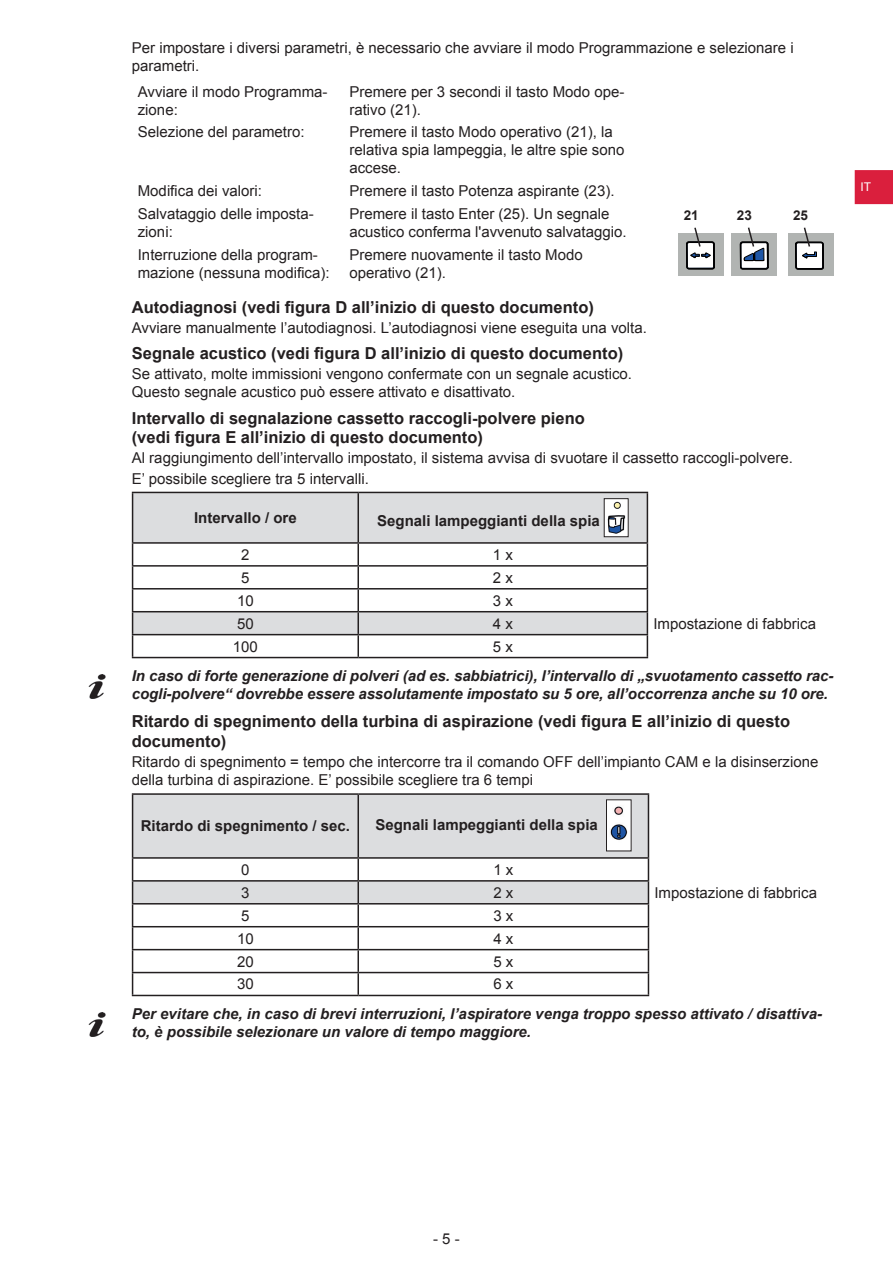
<style>
.page{position:relative;width:893px;height:1263px;background:#fff}
.page>*{position:absolute;margin:0;border:0;box-sizing:border-box;transform-origin:0 0}
.t1{font:700 16.5px/19.8px "Arial";color:#231f20}
.t2{font:15px/18px "Arial";color:#231f20}
.t3{font:italic 700 15px/18px "Arial";letter-spacing:-.005em;color:#231f20}
.t4{font:700 15px "Arial";color:#231f20}
.t5{font:700 13.5px "Arial";color:#231f20}
.t6{font:12px "Arial";color:#fff}
</style>
<div class="page">
<div style="left:855px;top:171px;width:37px;height:32px;background:#da1f3d"></div>
<div style="left:855px;top:170px;width:38px;height:34px;border:2px solid #da1e3d"></div>
<svg style="left:133px;top:493px;width:514px;height:141px;fill:#dcdddf"></svg>
<hr style="left:132px;top:492px;width:226px;height:1px;background:#231f20">
<hr style="left:132px;top:493px;width:1px;height:49px;background:#231f20">
<hr style="left:358px;top:492px;width:290px;height:1px;background:#231f20">
<hr style="left:357px;top:493px;width:2px;height:49px;background:#231f20">
<hr style="left:132px;top:542px;width:226px;height:2px;background:#231f20">
<hr style="left:358px;top:542px;width:290px;height:2px;background:#231f20">
<hr style="left:357px;top:544px;width:2px;height:21px;background:#231f20">
<hr style="left:132px;top:565px;width:226px;height:2px;background:#231f20">
<hr style="left:358px;top:565px;width:290px;height:2px;background:#231f20">
<hr style="left:357px;top:567px;width:2px;height:21px;background:#231f20">
<hr style="left:132px;top:588px;width:226px;height:1px;background:#231f20">
<hr style="left:358px;top:588px;width:290px;height:1px;background:#231f20">
<hr style="left:357px;top:589px;width:2px;height:22px;background:#231f20">
<hr style="left:132px;top:611px;width:226px;height:1px;background:#231f20">
<hr style="left:358px;top:611px;width:290px;height:1px;background:#231f20">
<hr style="left:357px;top:612px;width:2px;height:22px;background:#231f20">
<hr style="left:132px;top:634px;width:226px;height:1px;background:#231f20">
<svg style="left:132px;top:544px;width:1px;height:113px"></svg>
<hr style="left:358px;top:634px;width:290px;height:1px;background:#231f20">
<hr style="left:357px;top:635px;width:2px;height:22px;background:#231f20">
<hr style="left:132px;top:657px;width:226px;height:1px;background:#231f20">
<hr style="left:358px;top:657px;width:290px;height:1px;background:#231f20">
<hr style="left:647px;top:493px;width:1px;height:49px;background:#231f20">
<svg style="left:647px;top:544px;width:1px;height:113px"></svg>
<img style="left:606px;top:500px;width:20px;height:35px">
<div style="left:604px;top:498px;width:24px;height:39px;border:1px solid #231f20"></div>
<img style="left:88px;top:674px;width:18px;height:25px">
<svg style="left:133px;top:795px;width:515px;height:108px;fill:#dcdddf"></svg>
<hr style="left:132px;top:793px;width:226px;height:2px;background:#231f20">
<hr style="left:132px;top:795px;width:1px;height:62px;background:#231f20">
<hr style="left:358px;top:793px;width:291px;height:2px;background:#231f20">
<hr style="left:357px;top:795px;width:2px;height:62px;background:#231f20">
<hr style="left:132px;top:857px;width:226px;height:2px;background:#231f20">
<hr style="left:358px;top:857px;width:291px;height:2px;background:#231f20">
<hr style="left:357px;top:859px;width:2px;height:21px;background:#231f20">
<hr style="left:132px;top:880px;width:226px;height:2px;background:#231f20">
<hr style="left:358px;top:880px;width:291px;height:2px;background:#231f20">
<hr style="left:357px;top:882px;width:2px;height:21px;background:#231f20">
<hr style="left:132px;top:903px;width:226px;height:1px;background:#231f20">
<hr style="left:358px;top:903px;width:291px;height:1px;background:#231f20">
<hr style="left:357px;top:904px;width:2px;height:22px;background:#231f20">
<hr style="left:132px;top:926px;width:226px;height:1px;background:#231f20">
<hr style="left:358px;top:926px;width:291px;height:1px;background:#231f20">
<hr style="left:357px;top:927px;width:2px;height:22px;background:#231f20">
<hr style="left:132px;top:949px;width:226px;height:1px;background:#231f20">
<hr style="left:358px;top:949px;width:291px;height:1px;background:#231f20">
<hr style="left:357px;top:950px;width:2px;height:22px;background:#231f20">
<hr style="left:132px;top:972px;width:226px;height:1px;background:#231f20">
<svg style="left:132px;top:859px;width:1px;height:136px"></svg>
<hr style="left:358px;top:972px;width:291px;height:1px;background:#231f20">
<hr style="left:357px;top:973px;width:2px;height:22px;background:#231f20">
<hr style="left:132px;top:995px;width:226px;height:1px;background:#231f20">
<hr style="left:358px;top:995px;width:291px;height:1px;background:#231f20">
<svg style="left:648px;top:859px;width:1px;height:136px"></svg>
<hr style="left:648px;top:795px;width:1px;height:62px;background:#231f20">
<img style="left:608px;top:801px;width:21px;height:48px">
<div style="left:606px;top:799px;width:25px;height:52px;border:1px solid #231f20"></div>
<img style="left:88px;top:1012px;width:18px;height:25px">
<svg style="left:679px;top:228px;width:45px;height:47px"></svg>
<svg style="left:731px;top:227px;width:45px;height:48px"></svg>
<svg style="left:788px;top:227px;width:45px;height:48px"></svg>
<div style="left:732px;top:203px;width:26px;height:25px;background:#fff;border-radius:50%"></div>
<div style="left:789px;top:203px;width:25px;height:25px;background:#fff;border-radius:50%"></div>
<p class="t2" style="left:132px;top:39px;width:663px">Per impostare i diversi parametri, è necessario che avviare il modo Programmazione e selezionare i parametri.</p>
<p class="t2" style="left:138px;top:82px;width:191px">Avviare il modo Programma&shy;zione:</p>
<p class="t2" style="left:349px;top:82px;width:277px">Premere per 3 secondi il tasto Modo ope&shy;rativo (21).</p>
<p class="t2" style="left:138px;top:123px;width:168px">Selezione del parametro:</p>
<p class="t2" style="left:349px;top:123px;width:277px">Premere il tasto Modo operativo (21), la relativa spia lampeggia, le altre spie sono accese.</p>
<p class="t2" style="left:138px;top:182px;width:126px">Modifica dei valori:</p>
<p class="t2" style="left:349px;top:182px;width:267px">Premere il tasto Potenza aspirante (23).</p>
<p class="t2" style="left:138px;top:205px;width:177px">Salvataggio delle imposta&shy;zioni:</p>
<p class="t2" style="left:349px;top:205px;width:279px">Premere il tasto Enter (25). Un segnale acustico conferma l'avvenuto salvataggio.</p>
<p class="t2" style="left:138px;top:246px;width:193px">Interruzione della program&shy;mazione (nessuna modifica):</p>
<p class="t2" style="left:349px;top:246px;width:235px">Premere nuovamente il tasto Modo operativo (21).</p>
<p class="t1" style="left:132px;top:298px;width:464px">Autodiagnosi (vedi figura D all’inizio di questo documento)</p>
<p class="t2" style="left:132px;top:319px;width:517px">Avviare manualmente l’autodiagnosi. L’autodiagnosi viene eseguita una volta.</p>
<p class="t1" style="left:132px;top:344px;width:493px">Segnale acustico (vedi figura D all’inizio di questo documento)</p>
<p class="t2" style="left:132px;top:365px;width:502px">Se attivato, molte immissioni vengono confermate con un segnale acustico.<br>Questo segnale acustico può essere attivato e disattivato.</p>
<p class="t1" style="left:132px;top:408px;width:454px">Intervallo di segnalazione cassetto raccogli-polvere pieno (vedi figura E all’inizio di questo documento)</p>
<p class="t2" style="left:132px;top:448px;width:663px;line-height:20.1px">Al raggiungimento dell’intervallo impostato, il sistema avvisa di svuotare il cassetto raccogli-polvere.<br>E’ possibile scegliere tra 5 intervalli.</p>
<p class="t4" style="left:194px;top:508px;width:104px">Intervallo / ore</p>
<p class="t4" style="left:377px;top:511px;width:224px">Segnali lampeggianti della spia</p>
<p class="t2" style="left:241px;top:546px;width:10px">2</p>
<p class="t2" style="left:493px;top:546px;width:22px">1 x</p>
<p class="t2" style="left:241px;top:569px;width:10px">5</p>
<p class="t2" style="left:493px;top:569px;width:22px">2 x</p>
<p class="t2" style="left:237px;top:592px;width:18px">10</p>
<p class="t2" style="left:493px;top:592px;width:22px">3 x</p>
<p class="t2" style="left:237px;top:614px;width:18px">50</p>
<p class="t2" style="left:493px;top:614px;width:22px">4 x</p>
<p class="t2" style="left:653px;top:614px;width:164px">Impostazione di fabbrica</p>
<p class="t2" style="left:233px;top:637px;width:27px">100</p>
<p class="t2" style="left:493px;top:637px;width:22px">5 x</p>
<p class="t3" style="left:132px;top:667px;width:703px">In caso di forte generazione di polveri (ad es. sabbiatrici), l’intervallo di „svuotamento cassetto rac&shy;cogli-polvere“ dovrebbe essere assolutamente impostato su 5 ore, all’occorrenza anche su 10 ore.</p>
<p class="t1" style="left:132px;top:712px;width:660px">Ritardo di spegnimento della turbina di aspirazione (vedi figura E all’inizio di questo documento)</p>
<p class="t2" style="left:132px;top:753px;width:688px">Ritardo di spegnimento = tempo che intercorre tra il comando OFF dell’impianto CAM e la disinserzione della turbina di aspirazione. E’ possibile scegliere tra 6 tempi</p>
<p class="t4" style="left:141px;top:816px;width:211px">Ritardo di spegnimento / sec.</p>
<p class="t4" style="left:375px;top:815px;width:224px">Segnali lampeggianti della spia</p>
<p class="t2" style="left:241px;top:861px;width:10px">0</p>
<p class="t2" style="left:493px;top:861px;width:22px">1 x</p>
<p class="t2" style="left:241px;top:884px;width:10px">3</p>
<p class="t2" style="left:493px;top:884px;width:22px">2 x</p>
<p class="t2" style="left:654px;top:884px;width:164px">Impostazione di fabbrica</p>
<p class="t2" style="left:241px;top:906px;width:10px">5</p>
<p class="t2" style="left:493px;top:906px;width:22px">3 x</p>
<p class="t2" style="left:237px;top:929px;width:18px">10</p>
<p class="t2" style="left:493px;top:929px;width:22px">4 x</p>
<p class="t2" style="left:237px;top:952px;width:18px">20</p>
<p class="t2" style="left:493px;top:952px;width:22px">5 x</p>
<p class="t2" style="left:237px;top:975px;width:18px">30</p>
<p class="t2" style="left:493px;top:975px;width:22px">6 x</p>
<p class="t3" style="left:132px;top:1005px;width:692px">Per evitare che, in caso di brevi interruzioni, l’aspiratore venga troppo spesso attivato / disattiva&shy;to, è possibile selezionare un valore di tempo maggiore.</p>
<p class="t5" style="left:684px;top:207px;width:17px">21</p>
<p class="t5" style="left:737px;top:207px;width:17px">23</p>
<p class="t5" style="left:793px;top:207px;width:17px">25</p>
<p class="t6" style="left:860px;top:179px;width:12px">IT</p>
<p class="t2" style="left:433px;top:1230px;width:28px">- 5 -</p>
</div>
